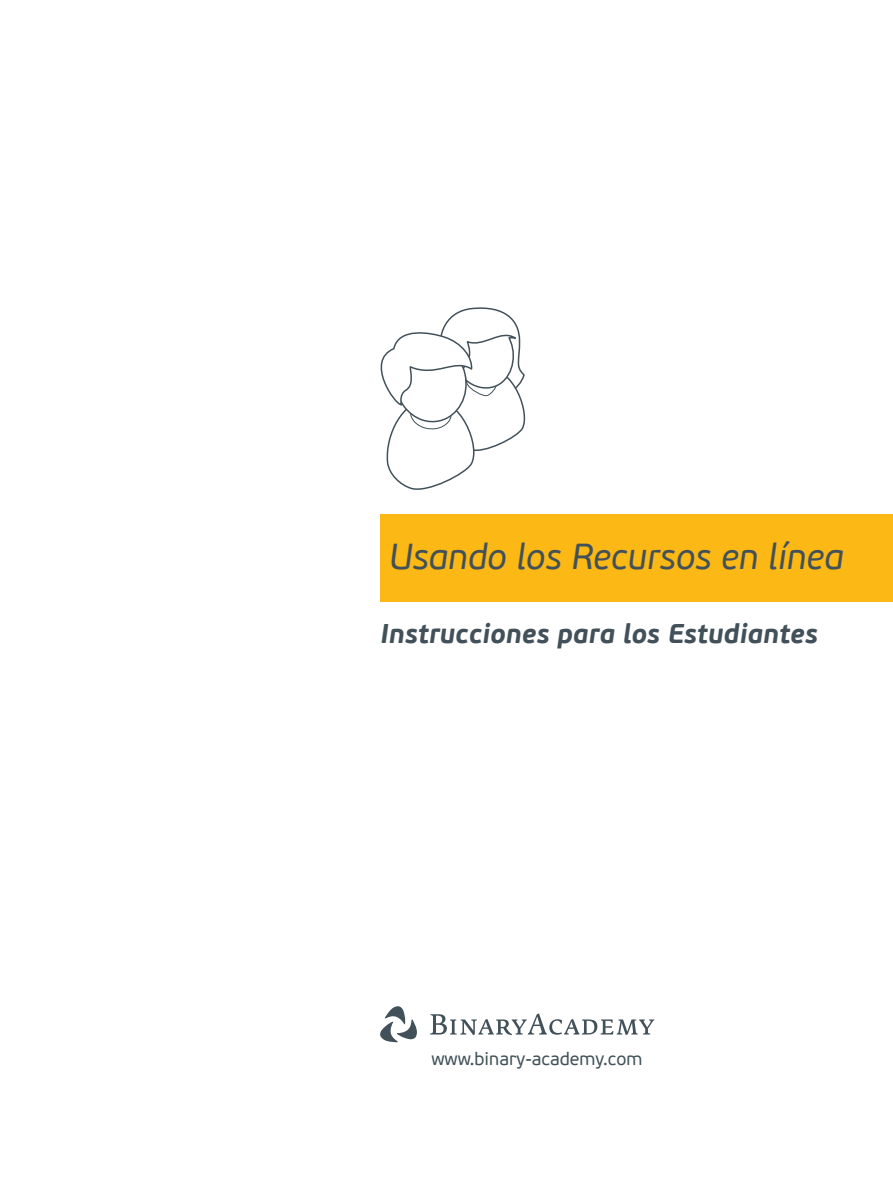
<style>
.page{position:relative;width:893px;height:1191px;background:#fff}
.page>*{position:absolute;margin:0;border:0;box-sizing:border-box;transform-origin:0 0}
.t1{font:italic 36px "PF Beau Sans Pro";color:#425159}
.t2{font:italic 700 27px "PF Beau Sans Pro";color:#425159}
.t3{font:18px "PF Beau Sans Pro";color:#425159}
</style>
<div class="page">
<svg style="left:380px;top:307px;width:146px;height:183px"></svg>
<div style="left:380px;top:514px;width:513px;height:87px;background:#fcb814"></div>
<svg style="left:430px;top:1013px;width:224px;height:22px"></svg>
<svg style="left:380px;top:1006px;width:37px;height:36px"></svg>
<p class="t1" style="left:389px;top:536px;width:456px">Usando los Recursos en línea</p>
<p class="t2" style="left:380px;top:617px;width:439px">Instrucciones para los Estudiantes</p>
<p class="t3" style="left:431px;top:1048px;width:213px">www.binary-academy.com</p>
</div>
